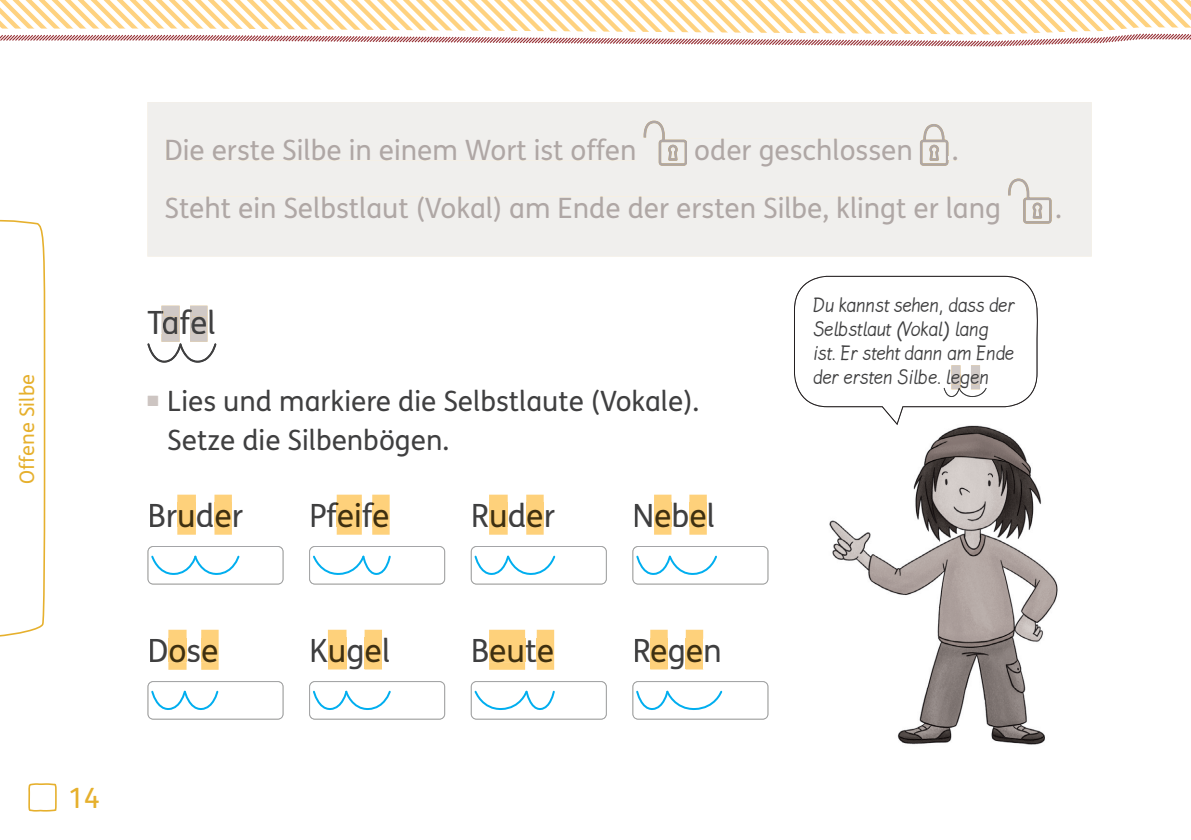
<style>
.page{position:relative;width:1191px;height:840px;background:#fff}
.page>*{position:absolute;margin:0;border:0;box-sizing:border-box;transform-origin:0 0}
.t1{font:32px "FS Klett GSV";color:#3e2f10}
.t2{font:32px "FS Klett GSV";letter-spacing:-.005em;color:#3f3f40}
.t3{font:28px/57.8px "FS Klett GSV";color:#afa7a5}
.t4{font:28px/38.6px "FS Klett GSV";color:#3f3f40}
.t5{font:28px "FS Klett GSV";color:#e6b02d}
.t6{font:22px/24px "Lemme 2017";color:#3f3f40}
.t7{font:20px "FS Klett GSV";letter-spacing:.01em;color:#e6b02d}
</style>
<div class="page">
<img style="left:829px;top:425px;width:229px;height:320px">
<div style="left:147px;top:102px;width:944px;height:154px;background:#f0efed"></div>
<div style="left:167px;top:138px;width:469px;height:22px;background:#f0efed"></div>
<svg style="left:643px;top:120px;width:44px;height:46px;background:#e1ddd9"></svg>
<div style="left:687px;top:139px;width:226px;height:27px;background:#f0efed"></div>
<svg style="left:920px;top:124px;width:28px;height:42px"></svg>
<hr style="left:948px;top:156px;width:10px;height:4px;background:#f0efed">
<div style="left:166px;top:196px;width:835px;height:28px;background:#f0efed"></div>
<svg style="left:1008px;top:178px;width:52px;height:45px;background:#e3e0dc"></svg>
<svg style="left:147px;top:305px;width:69px;height:57px"></svg>
<svg style="left:794px;top:276px;width:243px;height:149px"></svg>
<svg style="left:147px;top:681px;width:136px;height:38px"></svg>
<svg style="left:309px;top:681px;width:136px;height:38px"></svg>
<svg style="left:471px;top:681px;width:136px;height:38px"></svg>
<svg style="left:632px;top:681px;width:136px;height:38px"></svg>
<svg style="left:147px;top:546px;width:136px;height:38px"></svg>
<svg style="left:309px;top:546px;width:136px;height:38px"></svg>
<svg style="left:471px;top:546px;width:136px;height:38px"></svg>
<svg style="left:632px;top:546px;width:136px;height:38px"></svg>
<svg style="left:177px;top:494px;width:55px;height:40px"></svg>
<div style="left:214px;top:502px;width:18px;height:24px;background:#fed17b"></div>
<svg style="left:168px;top:629px;width:51px;height:40px"></svg>
<div style="left:201px;top:638px;width:16px;height:23px;background:#fed17b"></div>
<svg style="left:336px;top:494px;width:54px;height:40px"></svg>
<div style="left:372px;top:501px;width:16px;height:25px;background:#fed17b"></div>
<svg style="left:327px;top:629px;width:55px;height:40px"></svg>
<div style="left:364px;top:637px;width:18px;height:32px;background:#fed17b"></div>
<svg style="left:489px;top:494px;width:55px;height:40px"></svg>
<div style="left:526px;top:502px;width:17px;height:24px;background:#fed17b"></div>
<svg style="left:489px;top:629px;width:65px;height:40px"></svg>
<div style="left:537px;top:638px;width:16px;height:23px;background:#fed17b"></div>
<svg style="left:654px;top:494px;width:53px;height:40px"></svg>
<div style="left:689px;top:502px;width:18px;height:24px;background:#fed17b"></div>
<svg style="left:650px;top:629px;width:54px;height:40px"></svg>
<div style="left:686px;top:638px;width:17px;height:31px;background:#fed17b"></div>
<svg style="left:0;top:219px;width:46px;height:417px"></svg>
<svg style="left:0;top:0;width:1191px;height:32px"></svg>
<svg style="left:0;top:32px;width:1191px;height:15px"></svg>
<svg style="left:28px;top:783px;width:29px;height:28px"></svg>
<p class="t7" style="left:13px;top:484px;width:112px;rotate:-90deg">Offene Silbe</p>
<p class="t5" style="left:68px;top:778px;width:33px">14</p>
<p class="t3" style="left:164px;top:121px;width:473px">Die erste Silbe in einem Wort ist offen</p>
<p class="t3" style="left:694px;top:121px;width:220px">oder geschlossen</p>
<p class="t3" style="left:164px;top:121px;width:838px;text-indent:787px">.<br>Steht ein Selbstlaut (Vokal) am Ende der ersten Silbe, klingt er lang</p>
<p class="t2" style="left:147px;top:300px;width:70px">Tafel</p>
<p class="t6" style="left:814px;top:293px;width:203px">Du kannst sehen, dass der<br>Selbstlaut (Vokal) lang ist. Er steht dann am Ende der ersten Silbe. legen</p>
<p class="t4" style="left:167px;top:381px;width:533px">Lies und markiere die Selbstlaute (Vokale).<br>Setze die Silbenbögen.</p>
<p class="t1" style="left:147px;top:493px;width:97px">Bruder</p>
<p class="t1" style="left:309px;top:493px;width:82px">Pfeife</p>
<p class="t1" style="left:471px;top:493px;width:86px">Ruder</p>
<p class="t1" style="left:632px;top:493px;width:84px">Nebel</p>
<p class="t3" style="left:1055px;top:178px;width:8px">.</p>
<p class="t1" style="left:147px;top:628px;width:73px">Dose</p>
<p class="t1" style="left:309px;top:628px;width:83px">Kugel</p>
<p class="t1" style="left:471px;top:628px;width:85px">Beute</p>
<p class="t1" style="left:632px;top:628px;width:91px">Regen</p>
</div>
